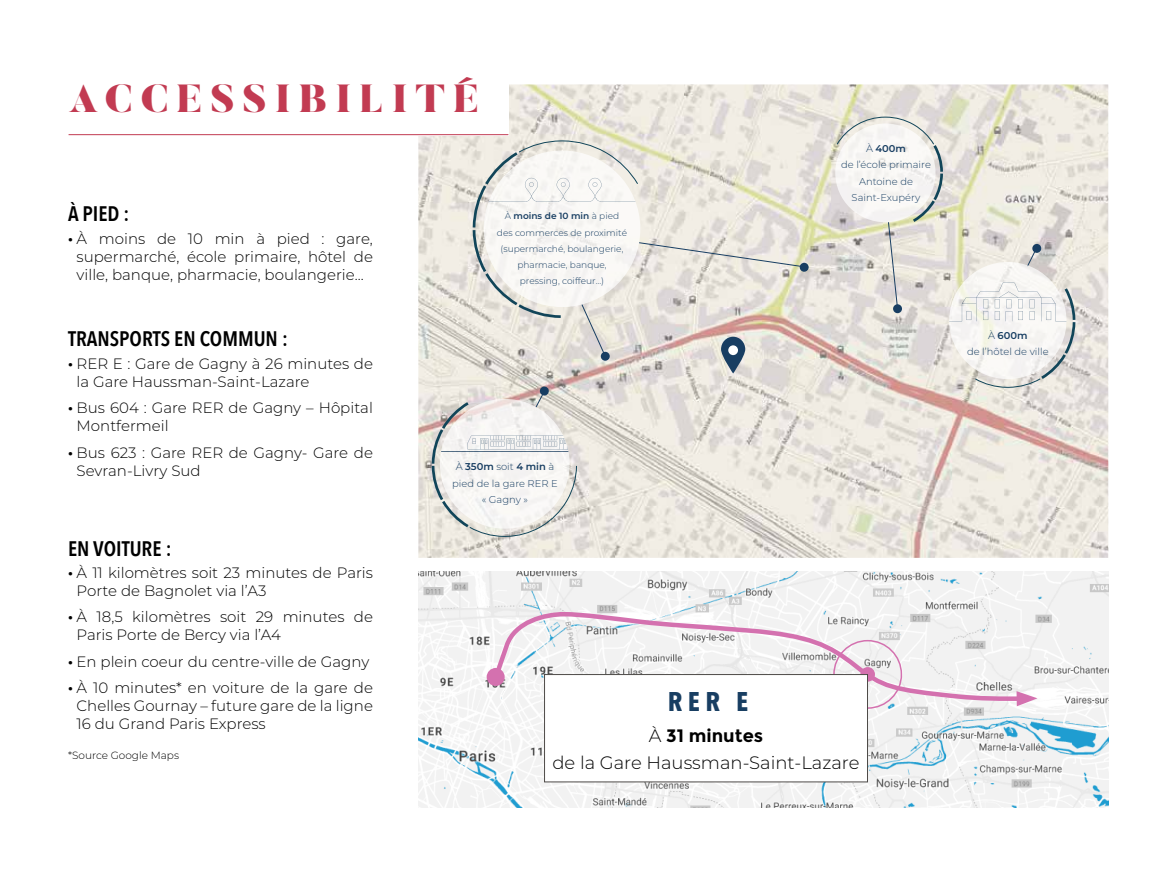
<style>
.page{position:relative;width:1170px;height:893px;background:#fff}
.page>*{position:absolute;margin:0;border:0;box-sizing:border-box;transform-origin:0 0}
.t1{font:900 39px "Butler";letter-spacing:.2em;color:#c23b52}
.t2{font:700 27px "Avenir Next Condensed";color:#183e62}
.t3{font:600 21px "Avenir Next Condensed";color:#000}
.t4{font:300 18px/27px "Montserrat";color:#000;text-align:center}
.t5{font:300 15px/18px "Montserrat";color:#000}
.t6{font:300 10.5px "Montserrat";color:#000}
.t7{font:300 9.9px/16.2px "Montserrat";color:#183e62;text-align:center}
.t8{font:300 9px/16.2px "Montserrat";color:#183e62;text-align:center}
.s1{font-weight:800}
.s2{font-weight:600}
.s3{font-weight:700}
</style>
<div class="page">
<img style="left:418px;top:84px;width:690px;height:474px">
<div style="left:799px;top:263px;width:9px;height:9px;background:#183e62;border-radius:50%"></div>
<div style="left:540px;top:387px;width:8px;height:8px;background:#183e62;border-radius:50%"></div>
<svg style="left:471px;top:140px;width:334px;height:233px"></svg>
<svg style="left:835px;top:116px;width:241px;height:272px"></svg>
<svg style="left:430px;top:393px;width:147px;height:144px"></svg>
<div style="left:0;top:0;width:508px;height:135px;background:#fff"></div>
<hr style="left:69px;top:134px;width:439px;height:1px;background:#c23b52">
<img style="left:418px;top:571px;width:690px;height:237px">
<svg style="left:491px;top:610px;width:538px;height:93px"></svg>
<svg style="left:1016px;top:691px;width:21px;height:15px"></svg>
<div style="left:486px;top:668px;width:18px;height:18px;background:#d471af;border-radius:50%"></div>
<div style="left:860px;top:667px;width:14px;height:15px;background:#d471af;border-radius:50%"></div>
<div style="left:833px;top:640px;width:69px;height:69px;border:2px solid #d471af;border-radius:50%"></div>
<div style="left:544px;top:674px;width:323px;height:108px;background:#fff;border:1px solid #4e4b48"></div>
<h1 class="t1" style="left:69px;top:74px;width:412px">ACCESSIBILITÉ</h1>
<h3 class="t3" style="left:68px;top:196px;width:63px">À PIED :</h3>
<p class="t5" style="left:68px;top:229px;width:306px;text-align:center"><span class="s1">·</span> À moins de 10 min à pied : gare, supermarché, école primaire, hôtel de ville, banque, pharmacie, boulangerie...</p>
<p class="t8" style="left:497px;top:208px;width:132px">À <span class="s2">moins de 10 min</span> à pied des commerces de proximité (supermarché, boulangerie, pharmacie, banque, pressing, coiffeur…)</p>
<h3 class="t3" style="left:68px;top:321px;width:221px">TRANSPORTS EN COMMUN :</h3>
<p class="t5" style="left:77px;top:354px;width:298px;text-indent:-9px"><span class="s1">·</span> RER E : Gare de Gagny à 26 minutes de la Gare Haussman-Saint-Lazare</p>
<p class="t5" style="left:77px;top:398px;width:298px;text-indent:-9px"><span class="s1">·</span> Bus 604 : Gare RER de Gagny – Hôpital<br>Montfermeil</p>
<p class="t5" style="left:77px;top:443px;width:298px;text-indent:-9px"><span class="s1">·</span> Bus 623 : Gare RER de Gagny- Gare de<br>Sevran-Livry Sud</p>
<p class="t7" style="left:452px;top:458px;width:107px">À <span class="s2">350m</span> soit <span class="s2">4 min</span> à pied de la gare RER E « Gagny »</p>
<p class="t7" style="left:841px;top:140px;width:91px">À <span class="s2">400m<br></span>de l’école primaire<br>Antoine de<br>Saint-Exupéry</p>
<h3 class="t3" style="left:68px;top:530px;width:105px">EN VOITURE :</h3>
<p class="t5" style="left:77px;top:563px;width:298px;text-indent:-9px"><span class="s1">·</span> À 11 kilomètres soit 23 minutes de Paris<br>Porte de Bagnolet via l’A3</p>
<p class="t5" style="left:77px;top:607px;width:298px;text-indent:-9px"><span class="s1">·</span> À 18,5 kilomètres soit 29 minutes de<br>Paris Porte de Bercy via l’A4</p>
<p class="t5" style="left:68px;top:648px;width:306px;line-height:26.5px"><span class="s1">·</span> En plein coeur du centre-ville de Gagny <span class="s1">·</span> À 10 minutes* en voiture de la gare de</p>
<p class="t5" style="left:77px;top:697px;width:298px">Chelles Gournay – future gare de la ligne<br>16 du Grand Paris Express</p>
<p class="t6" style="left:68px;top:748px;width:112px">*Source Google Maps</p>
<h2 class="t2" style="left:668px;top:685px;width:82px">RER E</h2>
<p class="t4" style="left:552px;top:721px;width:308px">À <span class="s3">31 minutes<br></span>de la Gare Haussman-Saint-Lazare</p>
<p class="t7" style="left:967px;top:327px;width:83px">À <span class="s2">600m<br></span>de l’hôtel de ville</p>
</div>
